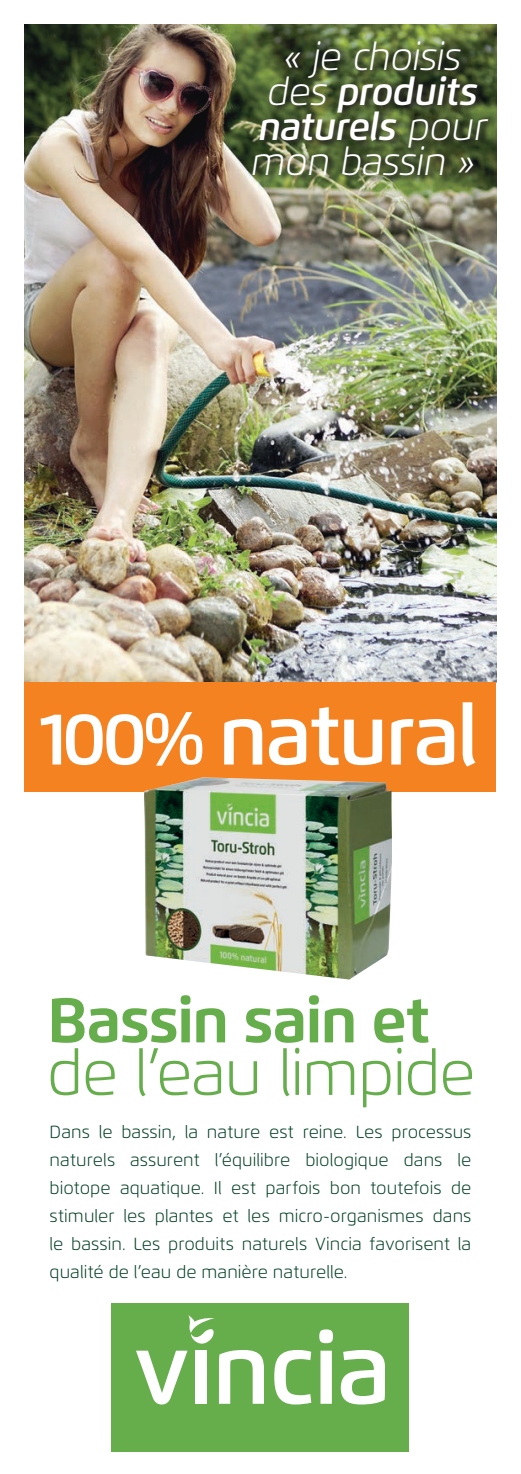
<style>
.page{position:relative;width:521px;height:1474px;background:#fff}
.page>*{position:absolute;margin:0;border:0;box-sizing:border-box;transform-origin:0 0}
.sfeer_heading{font:600 84px "Flexo";letter-spacing:-.03em;color:#fff}
.sfeer_heading-2{font:300 63px "Flexo";letter-spacing:-.025em;color:#66ad4c}
.sfeer_heading-3{font:700 63px "Flexo";letter-spacing:-.03em;color:#66ad4c}
.sfeer_heading-4{font:italic 300 38.5px/35px "Flexo";letter-spacing:-.015em;color:#fff;text-align:center}
.sfeer_heading-5{font:300 17.5px/28px "Flexo";color:#003f22;text-align:justify}
.s1{font-weight:600}
.s2{font-size:73.5px}
</style>
<div class="page">
<img style="left:25px;top:25px;width:471px;height:657px">
<div style="left:112px;top:1302px;width:297px;height:149px;background:#66ad4c"></div>
<svg style="left:136px;top:1315px;width:128px;height:89px"></svg>
<svg style="left:274px;top:1350px;width:37px;height:54px"></svg>
<svg style="left:319px;top:1329px;width:14px;height:74px"></svg>
<svg style="left:341px;top:1350px;width:44px;height:54px"></svg>
<div style="left:25px;top:682px;width:471px;height:109px;background:#f58220"></div>
<svg style="left:252px;top:39px;width:245px;height:144px;background:#485730"></svg>
<img style="left:144px;top:777px;width:248px;height:202px">
<p class="sfeer_heading-4" style="left:258px;top:39px;width:230px">« je choisis des <span class="s1">produits naturels</span> pour</p>
<p class="sfeer_heading-4" style="left:251px;top:144px;width:225px">mon bassin »</p>
<p class="sfeer_heading" style="left:40px;top:684px;width:440px"><span class="s2">100%</span> natural</p>
<p class="sfeer_heading-3" style="left:47px;top:981px;width:385px">Bassin sain et</p>
<p class="sfeer_heading-2" style="left:47px;top:1034px;width:430px">de l’eau limpide</p>
<p class="sfeer_heading-5" style="left:50px;top:1117px;width:423px">Dans le bassin, la nature est reine. Les processus naturels assurent l’équilibre biologique dans le biotope aquatique. Il est parfois bon toutefois de stimuler les plantes et les micro-organismes dans le bassin. Les produits naturels Vincia favorisent la qualité de l’eau de manière naturelle.</p>
</div>
